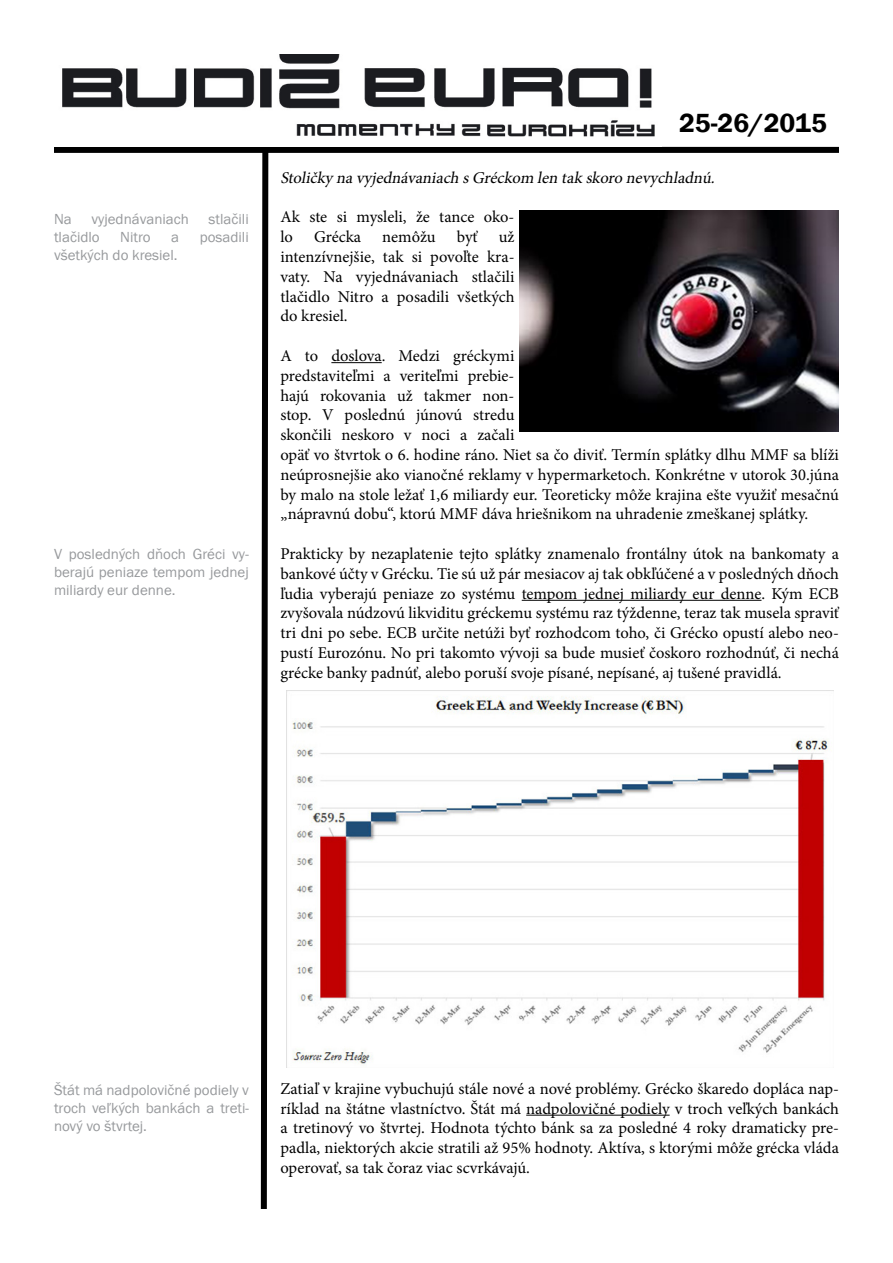
<style>
.page{position:relative;width:893px;height:1263px;background:#fff}
.page>*{position:absolute;margin:0;border:0;box-sizing:border-box;transform-origin:0 0}
.t1{font:600 27px "Franklin Gothic";color:#000}
.t2{font:16.5px/19.8px "Minion Pro";color:#000;text-align:justify}
.t3{font:italic 16.5px "Minion Pro";color:#000}
.t4{font:15px/18px "Franklin Gothic Itc TEE";color:#97999c;text-align:justify}
</style>
<div class="page">
<div style="left:54px;top:147px;width:785px;height:6px;background:#000"></div>
<svg style="left:258px;top:152px;width:13px;height:1057px"></svg>
<img style="left:62px;top:54px;width:593px;height:83px">
<hr style="left:331px;top:362px;width:51px;height:1px;background:#000">
<hr style="left:522px;top:600px;width:239px;height:1px;background:#000">
<hr style="left:526px;top:1115px;width:144px;height:1px;background:#000">
<img style="left:519px;top:211px;width:320px;height:221px">
<img style="left:286px;top:690px;width:547px;height:377px">
<p class="t4" style="left:54px;top:210px;width:19px">Na</p>
<p class="t4" style="left:91px;top:210px;width:99px">vyjednávaniach</p>
<p class="t4" style="left:208px;top:210px;width:42px">stlačili</p>
<p class="t4" style="left:54px;top:228px;width:47px">tlačidlo</p>
<p class="t4" style="left:120px;top:228px;width:32px">Nitro</p>
<p class="t4" style="left:171px;top:228px;width:9px">a</p>
<p class="t4" style="left:200px;top:228px;width:51px">posadili</p>
<p class="t4" style="left:54px;top:246px;width:125px">všetkých do kresiel.</p>
<p class="t4" style="left:54px;top:545px;width:196px">V posledných dňoch Gréci vy&shy;berajú peniaze tempom jednej miliardy eur denne.</p>
<h1 class="t1" style="left:679px;top:106px;width:149px">25-26/2015</h1>
<p class="t3" style="left:280px;top:166px;width:439px">Stoličky navyj ednávaniach sGréckom len tak skoro nevychladnú.</p>
<p class="t2" style="left:280px;top:207px;width:236px">Ak ste si mysleli, že tance oko&shy;lo</p>
<p class="t2" style="left:314px;top:227px;width:48px">Grécka</p>
<p class="t2" style="left:382px;top:227px;width:55px">nemôžu</p>
<p class="t2" style="left:457px;top:227px;width:22px">byť</p>
<p class="t2" style="left:280px;top:227px;width:236px;text-indent:218px">už intenzívnejšie, tak si povoľte kra&shy;vaty. Na vyjednávaniach stlačili tlačidlo Nitro a posadili všetkých do kresiel.</p>
<p class="t2" style="left:280px;top:346px;width:560px;text-align:left">A to doslova. Medzi gréckymi<br>predstaviteľmi a veriteľmi prebie-<br>hajú rokovania už takmer non-<br>stop. V poslednú júnovú stredu<br>skončili neskoro v noci a začali<br>opäť vo štvrtok o 6. hodine ráno. Niet sa čo diviť. Termín splátky dlhu MMF sa blíži neúprosnejšie ako vianočné reklamy v hypermarketoch. Konkrétne v utorok 30.júna by malo na stole ležať 1,6 miliardy eur. Teoreticky môže krajina ešte využiť mesačnú „nápravnú dobu“, ktorú MMF dáva hriešnikom na uhradenie zmeškanej splátky.</p>
<p class="t2" style="left:280px;top:544px;width:560px">Prakticky by nezaplatenie tejto splátky znamenalo frontálny útok na bankomaty a bankové účty v Grécku. Tie sú už pár mesiacov aj tak obkľúčené a v posledných dňoch ľudia vyberajú peniaze zo systému tempom jednej miliardy eur denne. Kým ECB zvyšovala núdzovú likviditu gréckemu systému raz týždenne, teraz tak musela spraviť tri dni po sebe. ECB určite netúži byť rozhodcom toho, či Grécko opustí alebo neo&shy;pustí Eurozónu. No pri takomto vývoji sa bude musieť čoskoro rozhodnúť, či nechá grécke banky padnúť, alebo poruší svoje písané, nepísané, aj tušené pravidlá.</p>
<p class="t4" style="left:54px;top:1081px;width:196px">Štát má nadpolovičné podiely v troch veľkých bankách a treti&shy;nový vo štvrtej.</p>
<p class="t2" style="left:280px;top:1078px;width:560px">Zatiaľ v krajine vybuchujú stále nové a nové problémy. Grécko škaredo dopláca nap&shy;ríklad na štátne vlastníctvo. Štát má nadpolovičné podiely v troch veľkých bankách a tretinový vo štvrtej. Hodnota týchto bánk sa za posledné 4 roky dramaticky pre&shy;padla, niektorých akcie stratili až 95% hodnoty. Aktíva, s ktorými môže grécka vláda operovať, sa tak čoraz viac scvrkávajú.</p>
</div>
